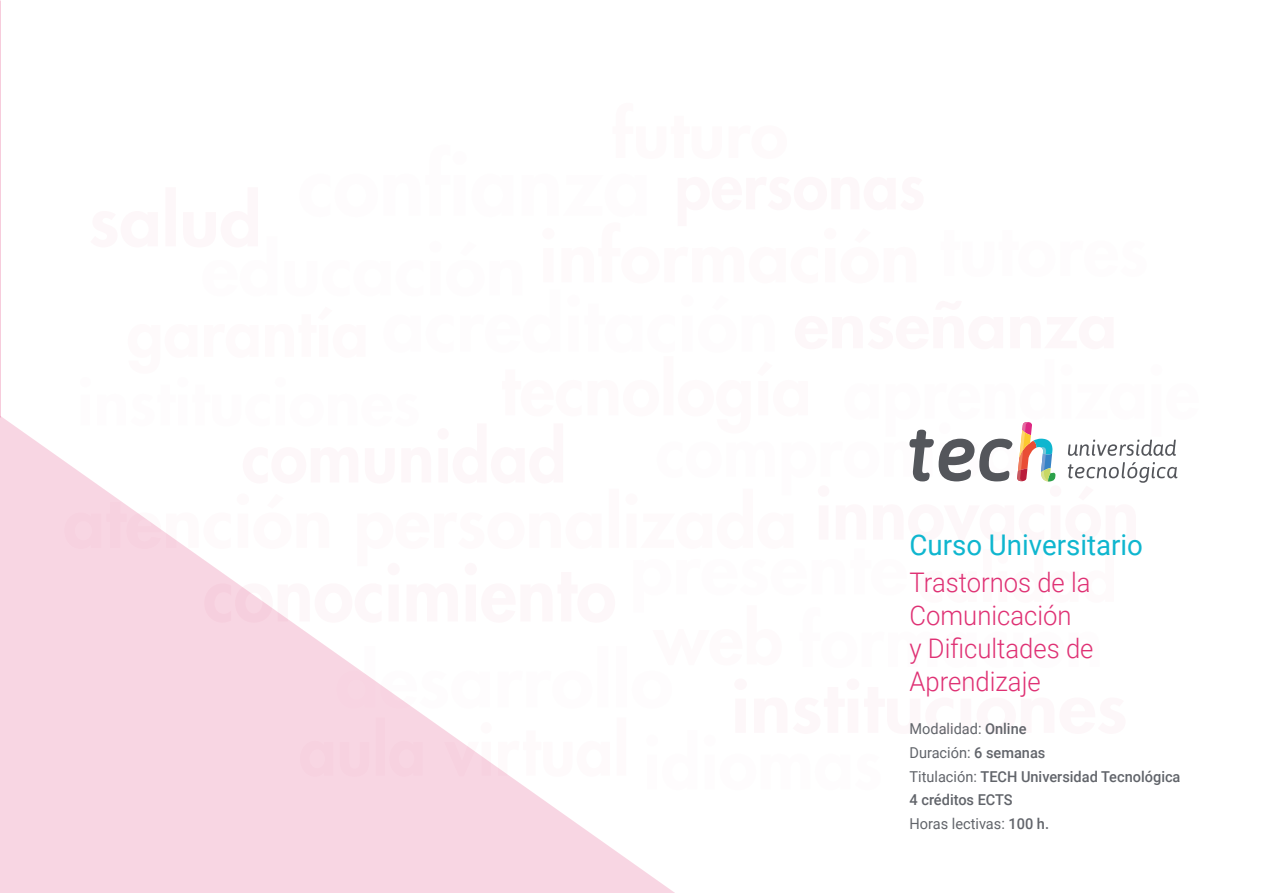
<style>
.page{position:relative;width:1263px;height:893px;background:#fff}
.page>*{position:absolute;margin:0;border:0;box-sizing:border-box;transform-origin:0 0}
.t1{font:28.5px "Roboto";color:#0fb6cf}
.t2{font:300 27px/33px "Roboto";color:#df3174;scale:.95 1}
.t3{font:500 15px/23.7px "Roboto";color:#61646a}
.s1{font-weight:400}
</style>
<div class="page">
<svg style="left:0;top:416px;width:675px;height:477px;background:#f8d9e5"></svg>
<svg style="left:64px;top:416px;width:1114px;height:374px"></svg>
<h1 class="t1" style="left:909px;top:525px;width:235px">Curso Universitario</h1>
<h2 class="t2" style="left:909px;top:565px;width:195px">Trastornos de la<br>Comunicación<br>y Dificultades de<br>Aprendizaje</h2>
<p class="t3" style="left:909px;top:716px;width:272px"><span class="s1">Modalidad:</span> Online<br><span class="s1">Duración:</span> 6 semanas<br><span class="s1">Titulación:</span> TECH Universidad Tecnológica<br>4 créditos ECTS<br><span class="s1">Horas lectivas:</span> 100 h.</p>
</div>
